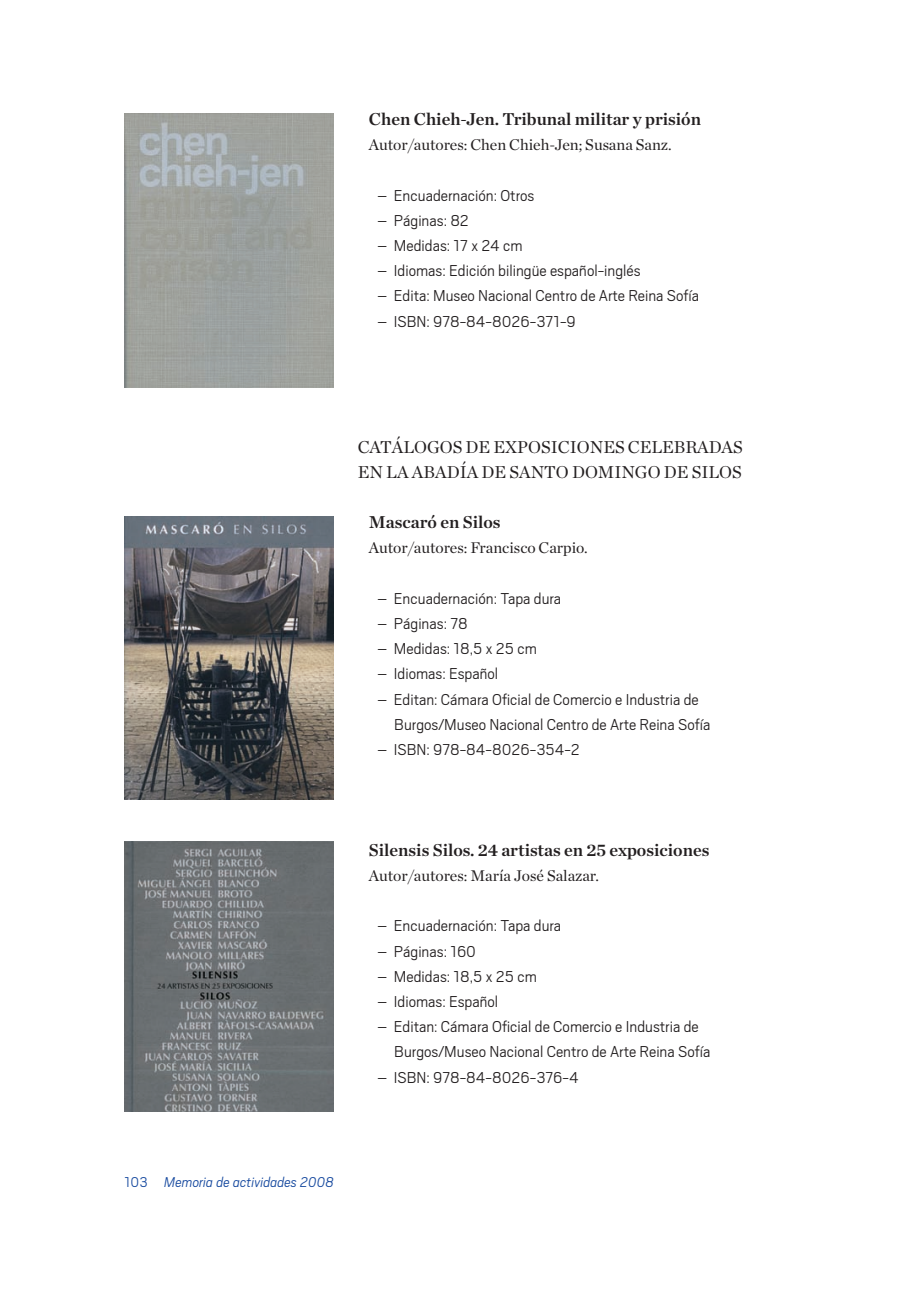
<style>
.page{position:relative;width:919px;height:1291px;background:#fff}
.page>*{position:absolute;margin:0;border:0;box-sizing:border-box;transform-origin:0 0}
.t1{font:300 17.5px/25.2px "Scout";color:#231f20}
.t2{font:600 17.5px "Chronicle Deck";color:#231f20}
.t3{font:17.5px/25.2px "Chronicle Deck";color:#231f20}
.t4{font:15.75px "Chronicle Deck";color:#231f20}
.t5{font:italic 300 15.75px "Scout";color:#15489e}
.s1{font-style:normal}
</style>
<div class="page">
<img style="left:125px;top:114px;width:209px;height:273px">
<img style="left:125px;top:516px;width:209px;height:283px">
<img style="left:125px;top:842px;width:209px;height:270px">
<p class="t2" style="left:369px;top:109px;width:334px">Chen Chieh-Jen. Tribunal militar y prisión</p>
<p class="t4" style="left:369px;top:136px;width:304px">Autor/autores: Chen Chieh-Jen; Susana Sanz.</p>
<p class="t1" style="left:378px;top:184px;width:158px">– Encuadernación: Otros</p>
<p class="t1" style="left:378px;top:209px;width:93px">– Páginas: 82</p>
<p class="t1" style="left:378px;top:234px;width:147px">– Medidas: 17 x 24 cm</p>
<p class="t1" style="left:378px;top:260px;width:264px">– Idiomas: Edición bilingüe español-inglés</p>
<p class="t1" style="left:378px;top:285px;width:323px">– Edita: Museo Nacional Centro de Arte Reina Sofía</p>
<p class="t1" style="left:378px;top:310px;width:200px">– ISBN: 978-84-8026-371-9</p>
<p class="t3" style="left:358px;top:434px;width:386px">CATÁLOGOS DE EXPOSICIONES CELEBRADAS<br>EN LA ABADÍA DE SANTO DOMINGO DE SILOS</p>
<p class="t2" style="left:369px;top:512px;width:133px">Mascaró en Silos</p>
<p class="t4" style="left:369px;top:539px;width:220px">Autor/autores: Francisco Carpio.</p>
<p class="t1" style="left:378px;top:587px;width:185px">– Encuadernación: Tapa dura</p>
<p class="t1" style="left:378px;top:612px;width:92px">– Páginas: 78</p>
<p class="t1" style="left:378px;top:638px;width:161px">– Medidas: 18,5 x 25 cm</p>
<p class="t1" style="left:378px;top:663px;width:122px">– Idiomas: Español</p>
<p class="t1" style="left:394px;top:688px;width:318px;text-indent:-17px">– Editan: Cámara Oficial de Comercio e Industria de<br>Burgos/Museo Nacional Centro de Arte Reina Sofía</p>
<p class="t1" style="left:378px;top:738px;width:204px">– ISBN: 978-84-8026-354-2</p>
<p class="t2" style="left:369px;top:840px;width:342px">Silensis Silos. 24 artistas en 25 exposiciones</p>
<p class="t4" style="left:369px;top:866px;width:232px">Autor/autores: María José Salazar.</p>
<p class="t1" style="left:378px;top:915px;width:185px">– Encuadernación: Tapa dura</p>
<p class="t1" style="left:378px;top:940px;width:100px">– Páginas: 160</p>
<p class="t1" style="left:378px;top:965px;width:161px">– Medidas: 18,5 x 25 cm</p>
<p class="t1" style="left:378px;top:990px;width:122px">– Idiomas: Español</p>
<p class="t1" style="left:394px;top:1016px;width:318px;text-indent:-17px">– Editan: Cámara Oficial de Comercio e Industria de<br>Burgos/Museo Nacional Centro de Arte Reina Sofía</p>
<p class="t1" style="left:378px;top:1066px;width:203px">– ISBN: 978-84-8026-376-4</p>
<p class="t5" style="left:125px;top:1177px;width:211px"><span class="s1">103</span> Memoria de actividades 2008</p>
</div>
